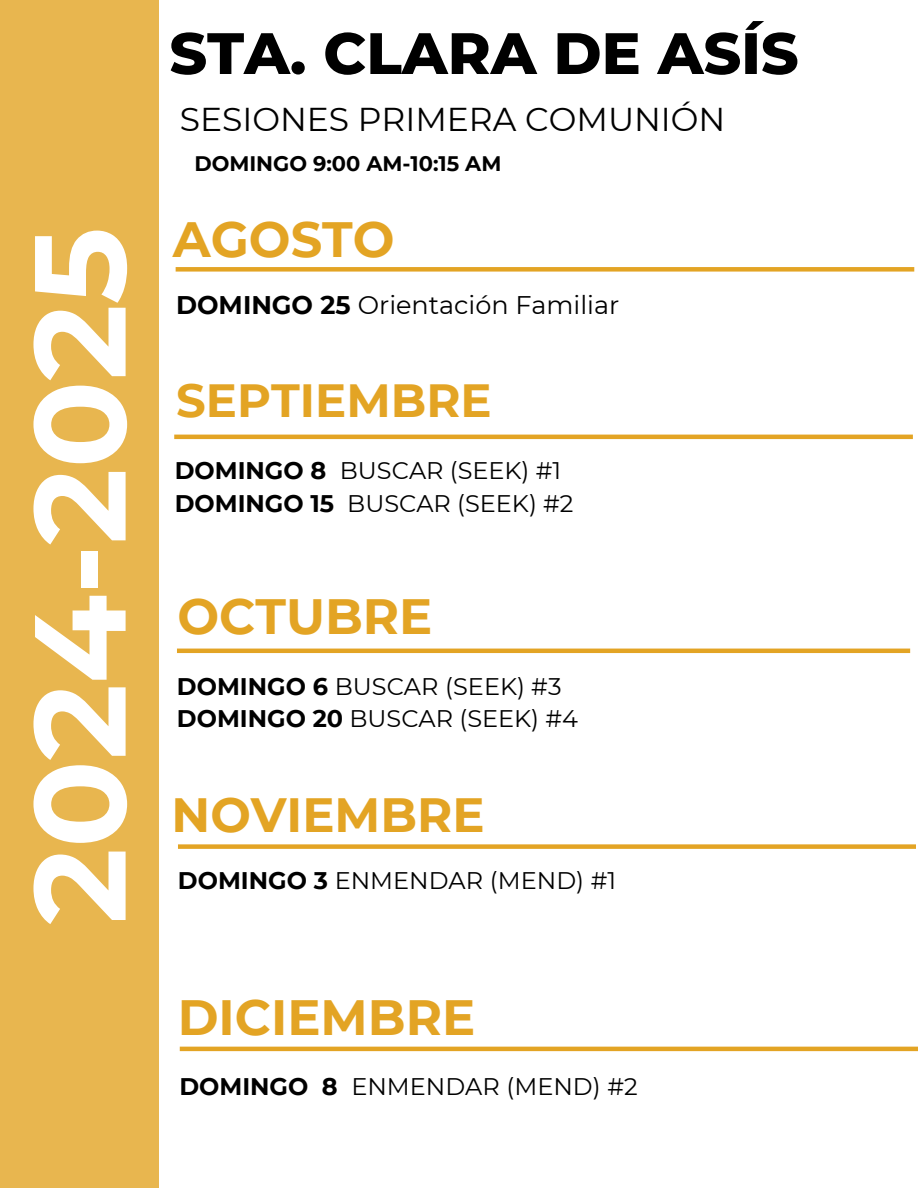
<style>
.page{position:relative;width:918px;height:1188px;background:#fff}
.page>*{position:absolute;margin:0;border:0;box-sizing:border-box;transform-origin:0 0}
.t1{font:700 129.45px "Montserrat";color:#fff}
.t2{font:800 58.2px "Montserrat";color:#000}
.t3{font:700 49.5px "Montserrat";color:#e3a424}
.t4{font:700 48px "Montserrat";color:#e3a424}
.t5{font:700 46.5px "Montserrat";color:#e3a424}
.t6{font:33px "Montserrat";color:#000}
.t7{font:25.5px "Montserrat";color:#000}
.t8{font:24px/32.7px "Montserrat";color:#000}
.t9{font:700 21px "Montserrat";color:#000}
.s1{font-weight:700}
</style>
<div class="page">
<div style="left:0;top:0;width:158px;height:1188px;background:#e8b64f"></div>
<div style="left:176px;top:267px;width:738px;height:5px;background:#e3a424"></div>
<hr style="left:177px;top:649px;width:733px;height:4px;background:#e3a424">
<hr style="left:174px;top:435px;width:739px;height:4px;background:#e3a424">
<div style="left:178px;top:844px;width:738px;height:5px;background:#e3a424"></div>
<hr style="left:180px;top:1047px;width:738px;height:4px;background:#e3a424">
<h2 class="t2" style="left:169px;top:18px;width:631px">STA. CLARA DE ASÍS</h2>
<h3 class="t6" style="left:180px;top:99px;width:547px">SESIONES PRIMERA COMUNIÓN</h3>
<h5 class="t9" style="left:194px;top:151px;width:309px">DOMINGO 9:00 AM-10:15 AM</h5>
<h1 class="t1" style="left:0;top:924px;width:699px;rotate:-90deg">2024-2025</h1>
<h2 class="t3" style="left:173px;top:209px;width:223px">AGOSTO</h2>
<h4 class="t7" style="left:176px;top:289px;width:445px"><span class="s1">DOMINGO 25</span> Orientación Familiar</h4>
<h6 class="t5" style="left:176px;top:372px;width:317px">SEPTIEMBRE</h6>
<h3 class="t8" style="left:175px;top:454px;width:400px"><span class="s1">DOMINGO 8</span> BUSCAR (SEEK) #1<br><span class="s1">DOMINGO 15</span> BUSCAR (SEEK) #2</h3>
<p class="t3" style="left:177px;top:586px;width:257px">OCTUBRE</p>
<h3 class="t8" style="left:177px;top:670px;width:403px"><span class="s1">DOMINGO 6</span> BUSCAR (SEEK) #3<br><span class="s1">DOMINGO 20</span> BUSCAR (SEEK) #4</h3>
<h3 class="t4" style="left:172px;top:786px;width:315px">NOVIEMBRE</h3>
<h5 class="t8" style="left:178px;top:864px;width:440px"><span class="s1">DOMINGO 3</span> ENMENDAR (MEND) #1</h5>
<h3 class="t3" style="left:178px;top:987px;width:299px">DICIEMBRE</h3>
<h5 class="t8" style="left:179px;top:1070px;width:460px"><span class="s1">DOMINGO 8</span> ENMENDAR (MEND) #2</h5>
</div>
